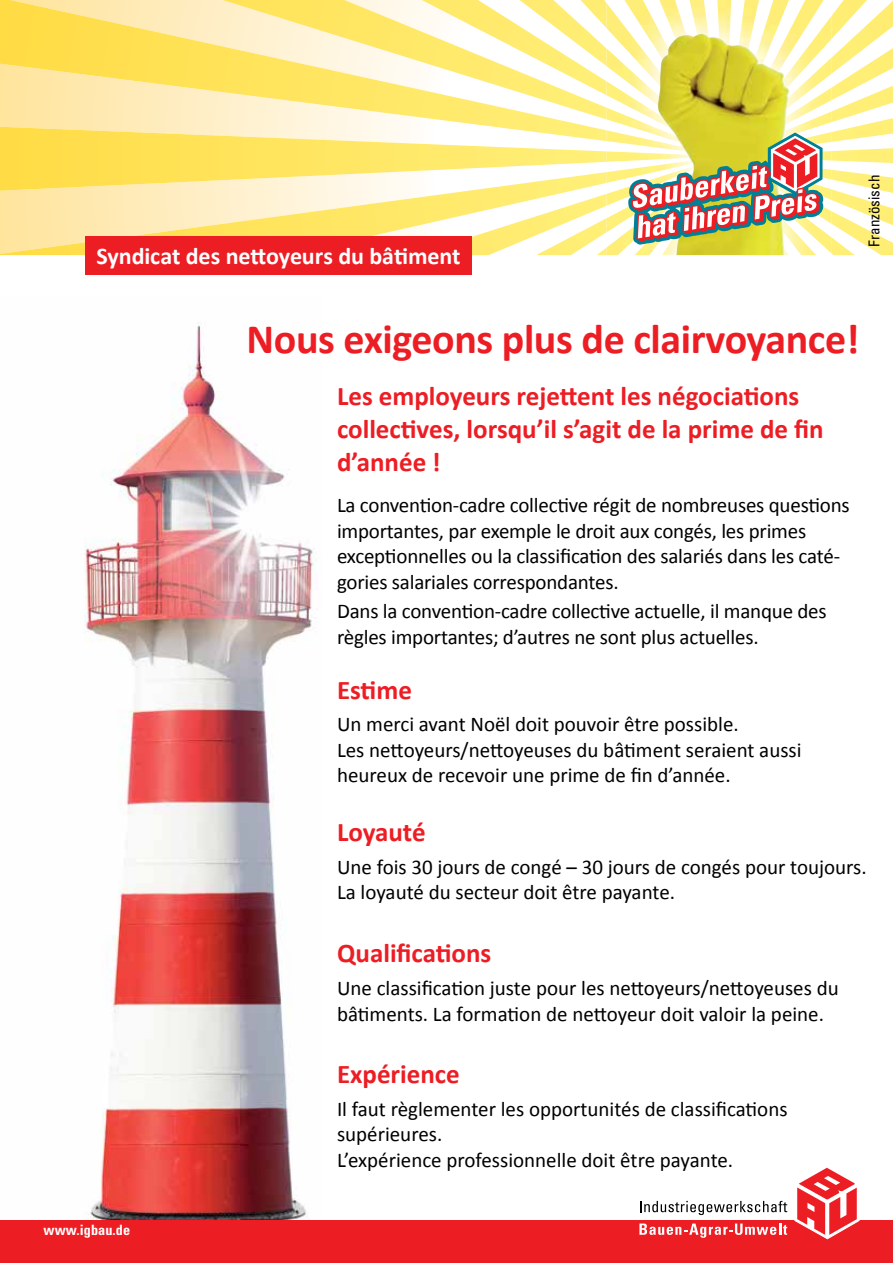
<style>
.page{position:relative;width:893px;height:1263px;background:#fff}
.page>*{position:absolute;margin:0;border:0;box-sizing:border-box;transform-origin:0 0}
.t1{font:700 42px "Calibri";letter-spacing:-.01em;color:#ed1d24}
.t2{font:700 27px/33px "Calibri";color:#ed1d24}
.t3{font:700 24px "Calibri";letter-spacing:-.005em;color:#fff}
.t4{font:21px/25.5px "Calibri";letter-spacing:-.01em;color:#000}
.t5{font:condensed 15px "Univers";color:#000}
.t6{font:700 condensed 14.25px "Univers";letter-spacing:.005em;color:#fff}
</style>
<div class="page">
<img style="left:84px;top:325px;width:230px;height:895px">
<svg style="left:0;top:0;width:893px;height:255px"></svg>
<img style="left:799px;top:0;width:32px;height:255px">
<img style="left:606px;top:0;width:193px;height:255px">
<img style="left:662px;top:34px;width:39px;height:27px">
<div style="left:85px;top:236px;width:387px;height:38px;background:#ed1d24"></div>
<svg style="left:628px;top:133px;width:195px;height:112px"></svg>
<div style="left:0;top:1220px;width:893px;height:43px;background:#ed1d24"></div>
<svg style="left:639px;top:1223px;width:148px;height:15px"></svg>
<svg style="left:795px;top:1167px;width:64px;height:72px"></svg>
<svg style="left:640px;top:1201px;width:147px;height:14px"></svg>
<p class="t3" style="left:97px;top:241px;width:365px">Syndicat des nettoyeurs du bâtiment</p>
<p class="t5" style="left:864px;top:247px;width:73px;rotate:-90deg">Französisch</p>
<h1 class="t1" style="left:247px;top:312px;width:614px">Nous exigeons plus de clairvoyance!</h1>
<p class="t2" style="left:337px;top:380px;width:488px">Les employeurs rejettent les négociations collectives, lorsqu’il s’agit de la prime de fin d’année !</p>
<p class="t4" style="left:337px;top:493px;width:514px">La convention-cadre collective régit de nombreuses questions importantes, par exemple le droit aux congés, les primes exceptionnelles ou la classification des salariés dans les caté&shy;gories salariales correspondantes.</p>
<p class="t4" style="left:337px;top:599px;width:491px">Dans la convention-cadre collective actuelle, il manque des règles importantes; d’autres ne sont plus actuelles.</p>
<p class="t2" style="left:337px;top:673px;width:76px">Estime</p>
<p class="t4" style="left:337px;top:712px;width:466px">Un merci avant Noël doit pouvoir être possible.<br>Les nettoyeurs/nettoyeuses du bâtiment seraient aussi heureux de recevoir une prime de fin d’année.</p>
<p class="t2" style="left:337px;top:815px;width:90px">Loyauté</p>
<p class="t4" style="left:337px;top:854px;width:531px">Une fois 30 jours de congé – 30 jours de congés pour toujours.<br>La loyauté du secteur doit être payante.</p>
<p class="t2" style="left:337px;top:937px;width:156px">Qualifications</p>
<p class="t4" style="left:337px;top:975px;width:503px">Une classification juste pour les nettoyeurs/nettoyeuses du bâtiments. La formation de nettoyeur doit valoir la peine.</p>
<p class="t2" style="left:337px;top:1057px;width:124px">Expérience</p>
<p class="t6" style="left:44px;top:1221px;width:88px">www.igbau.de</p>
<p class="t4" style="left:337px;top:1096px;width:452px">Il faut règlementer les opportunités de classifications supérieures.<br>L’expérience professionnelle doit être payante.</p>
</div>
